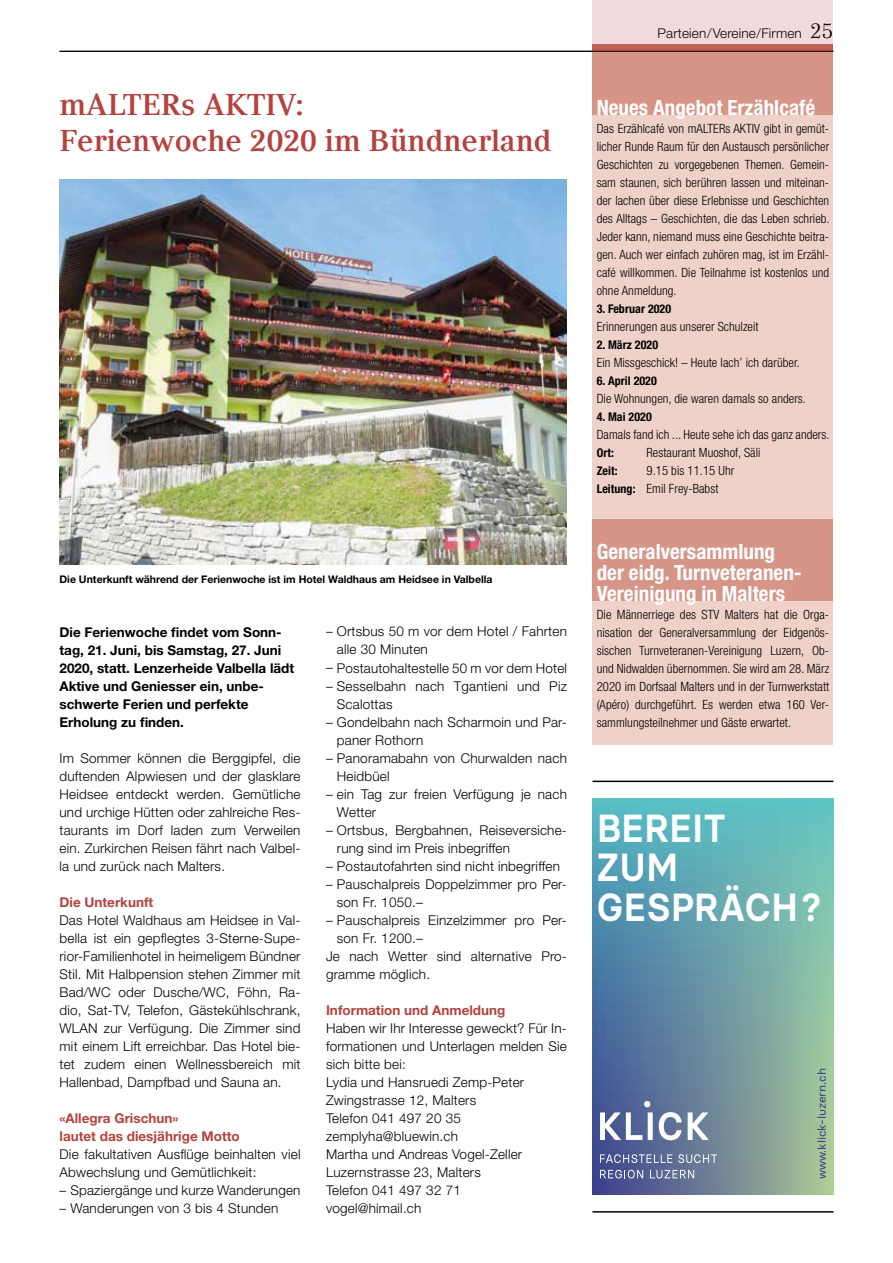
<style>
.page{position:relative;width:893px;height:1263px;background:#fff}
.page>*{position:absolute;margin:0;border:0;box-sizing:border-box;transform-origin:0 0}
.t1{font:600 39.15px/39.2px "Basier Circle";letter-spacing:.025em;color:#fff;scale:.92 1}
.t2{font:700 30px "Compatil Text LT Com";letter-spacing:.005em;color:#b4423e}
.t3{font:700 condensed 21px/21px "Helvetica Neue LT Std";color:#fff}
.t4{font:300 13.5px/18px "Helvetica Neue LT Std";letter-spacing:.015em;color:#000}
.t5{font:700 13.5px/18px "Helvetica Neue LT Std";color:#000}
.t6{font:700 13.5px/18px "Helvetica Neue LT Std";color:#b4423e}
.t7{font:300 condensed 12.75px/18px "Helvetica Neue LT Std";letter-spacing:.005em;color:#000;text-align:justify}
.t8{font:700 condensed 12px "Helvetica Neue LT Std";letter-spacing:.005em;color:#000}
.t9{font:11.25px "Basier Circle";color:#39398b;scale:1.08 1}
.t10{font:700 10.5px "Helvetica Neue LT Std";color:#000}
.s1{font-family:"Compatil Text LT Com";font-weight:400;font-size:21px}
.s2{font-weight:700;font-size:12px}
</style>
<div class="page">
<div style="left:592px;top:0;width:241px;height:51px;background:#f1dade"></div>
<div style="left:592px;top:45px;width:241px;height:6px;background:#c16156"></div>
<div style="left:592px;top:115px;width:241px;height:414px;background:#eed1c8"></div>
<div style="left:592px;top:51px;width:241px;height:64px;background:#d79588"></div>
<img style="left:60px;top:179px;width:507px;height:385px">
<div style="left:592px;top:601px;width:241px;height:144px;background:#eed1c8"></div>
<div style="left:592px;top:520px;width:241px;height:81px;background:#d79588"></div>
<svg style="left:592px;top:799px;width:241px;height:395px;background:#6b9ea7"></svg>
<svg style="left:600px;top:1101px;width:108px;height:39px"></svg>
<svg style="left:600px;top:1154px;width:72px;height:9px"></svg>
<svg style="left:678px;top:1154px;width:39px;height:9px"></svg>
<svg style="left:600px;top:1170px;width:43px;height:8px"></svg>
<svg style="left:650px;top:1170px;width:44px;height:8px"></svg>
<hr style="left:592px;top:781px;width:241px;height:1px;background:#000">
<hr style="left:592px;top:1211px;width:241px;height:1px;background:#000">
<hr style="left:60px;top:51px;width:773px;height:1px;background:#000">
<p class="t4" style="left:657px;top:24px;width:177px">Parteien/Vereine/Firmen <span class="s1">25</span></p>
<h2 class="t2" style="left:60px;top:87px;width:246px">mALTERs AKTIV:</h2>
<h3 class="t3" style="left:597px;top:96px;width:220px">Neues Angebot Erzählcafé</h3>
<h2 class="t2" style="left:60px;top:123px;width:494px">Ferienwoche 2020 im Bündnerland</h2>
<p class="t7" style="left:597px;top:119px;width:234px">Das Erzählcafé von mALTERs AKTIV gibt in gemüt&shy;licher Runde Raum für den Austausch persönlicher Geschichten zu vorgegebenen Themen. Gemein&shy;sam staunen, sich berühren lassen und miteinan&shy;der lachen über diese Erlebnisse und Geschichten des Alltags – Geschichten, die das Leben schrieb.<br>Jeder kann, niemand muss eine Geschichte beitra&shy;gen. Auch wer einfach zuhören mag, ist im Erzähl&shy;café willkommen. Die Teilnahme ist kostenlos und ohne Anmeldung.</p>
<p class="t8" style="left:597px;top:301px;width:76px">3. Februar 2020</p>
<p class="t7" style="left:597px;top:317px;width:163px">Erinnerungen aus unserer Schulzeit</p>
<p class="t8" style="left:597px;top:337px;width:63px">2. März 2020</p>
<p class="t7" style="left:597px;top:353px;width:204px">Ein Missgeschick! – Heute lach’ ich darüber.</p>
<p class="t8" style="left:597px;top:373px;width:62px">6. April 2020</p>
<p class="t7" style="left:597px;top:389px;width:211px">Die Wohnungen, die waren damals so anders.</p>
<p class="t8" style="left:597px;top:409px;width:57px">4. Mai 2020</p>
<p class="t7" style="left:597px;top:425px;width:234px">Damals fand ich ... Heute sehe ich das ganz anders.</p>
<p class="t8" style="left:597px;top:445px;width:19px">Ort:</p>
<p class="t7" style="left:646px;top:443px;width:116px">Restaurant Muoshof, Säli</p>
<p class="t8" style="left:597px;top:463px;width:22px">Zeit:</p>
<p class="t7" style="left:597px;top:461px;width:139px;text-indent:50px">9.15 bis 11.15 Uhr<br><span class="s2">Leitung:</span> Emil Frey-Babst</p>
<p class="t10" style="left:60px;top:572px;width:434px">Die Unterkunft während der Ferienwoche ist im Hotel Waldhaus am Heidsee in Valbella</p>
<p class="t5" style="left:60px;top:622px;width:236px">Die Ferienwoche findet vom Sonn&shy;tag, 21. Juni, bis Samstag, 27. Juni<br>2020, statt. Lenzerheide Valbella lädt<br>Aktive und Geniesser ein, unbe&shy;schwerte Ferien und perfekte<br>Erholung zu finden.</p>
<p class="t4" style="left:60px;top:748px;width:242px;text-align:justify">Im Sommer können die Berggipfel, die duftenden Alpwiesen und der glasklare Heidsee entdeckt werden. Gemütliche und urchige Hütten oder zahlreiche Res&shy;taurants im Dorf laden zum Verweilen ein. Zurkirchen Reisen fährt nach Valbel&shy;la und zurück nach Malters.</p>
<p class="t6" style="left:60px;top:892px;width:95px">Die Unterkunft</p>
<p class="t4" style="left:60px;top:910px;width:242px;text-align:justify">Das Hotel Waldhaus am Heidsee in Val&shy;bella ist ein gepflegtes 3-Sterne-Supe&shy;rior-Familienhotel in heimeligem Bündner Stil. Mit Halbpension stehen Zimmer mit Bad/WC oder Dusche/WC, Föhn, Ra&shy;dio, Sat-TV, Telefon, Gästekühlschrank, WLAN zur Verfügung. Die Zimmer sind mit einem Lift erreichbar. Das Hotel bie&shy;tet zudem einen Wellnessbereich mit Hallenbad, Dampfbad und Sauna an.</p>
<p class="t6" style="left:60px;top:1108px;width:182px">«Allegra Grischun»<br>lautet das diesjährige Motto</p>
<p class="t4" style="left:60px;top:1144px;width:242px">Die fakultativen Ausflüge beinhalten viel<br>Abwechslung und Gemütlichkeit:</p>
<p class="t4" style="left:60px;top:1180px;width:242px">– Spaziergänge und kurze Wanderungen</p>
<p class="t4" style="left:60px;top:1198px;width:220px">– Wanderungen von 3 bis 4 Stunden</p>
<p class="t4" style="left:337px;top:622px;width:232px;text-indent:-11px">– Ortsbus 50 m vor dem Hotel / Fahrten alle 30 Minuten</p>
<p class="t4" style="left:326px;top:658px;width:242px">– Postautohaltestelle 50 m vor dem Hotel</p>
<p class="t4" style="left:337px;top:676px;width:232px;text-indent:-11px">– Sesselbahn nach Tgantieni und Piz<br>Scalottas</p>
<p class="t4" style="left:337px;top:712px;width:232px;text-indent:-11px">– Gondelbahn nach Scharmoin und Par&shy;paner Rothorn</p>
<p class="t4" style="left:337px;top:748px;width:232px;text-indent:-11px">– Panoramabahn von Churwalden nach<br>Heidbüel</p>
<p class="t4" style="left:337px;top:784px;width:232px;text-indent:-11px">– ein Tag zur freien Verfügung je nach<br>Wetter</p>
<p class="t4" style="left:337px;top:820px;width:232px;text-indent:-11px">– Ortsbus, Bergbahnen, Reiseversiche&shy;rung sind im Preis inbegriffen</p>
<p class="t4" style="left:326px;top:856px;width:235px">– Postautofahrten sind nicht inbegriffen</p>
<p class="t4" style="left:337px;top:874px;width:232px;text-indent:-11px">– Pauschalpreis Doppelzimmer pro Per&shy;son Fr. 1050.–</p>
<p class="t4" style="left:326px;top:910px;width:242px">– Pauschalpreis Einzelzimmer pro Per-</p>
<p class="t4" style="left:337px;top:928px;width:87px">son Fr. 1200.–</p>
<p class="t4" style="left:326px;top:946px;width:242px">Je nach Wetter sind alternative Pro-</p>
<p class="t4" style="left:326px;top:964px;width:106px">gramme möglich.</p>
<p class="t6" style="left:326px;top:1000px;width:181px">Information und Anmeldung</p>
<p class="t4" style="left:326px;top:1018px;width:242px">Haben wir Ihr Interesse geweckt? Für In&shy;formationen und Unterlagen melden Sie sich bitte bei:<br>Lydia und Hansruedi Zemp-Peter<br>Zwingstrasse 12, Malters<br>Telefon 041 497 20 35 zemplyha@bluewin.ch<br>Martha und Andreas Vogel-Zeller<br>Luzernstrasse 23, Malters<br>Telefon 041 497 32 71<br>vogel@himail.ch</p>
<h3 class="t3" style="left:597px;top:540px;width:206px">Generalversammlung der eidg. Turnveteranen-<br>Vereinigung in Malters</h3>
<p class="t7" style="left:597px;top:605px;width:234px">Die Männerriege des STV Malters hat die Orga&shy;nisation der Generalversammlung der Eidgenös&shy;sischen Turnveteranen-Vereinigung Luzern, Ob&shy;und Nidwalden übernommen. Sie wird am 28. März 2020 im Dorfsaal Malters und in der Turnwerkstatt (Apéro) durchgeführt. Es werden etwa 160 Ver&shy;sammlungsteilnehmer und Gäste erwartet.</p>
<h1 class="t1" style="left:597px;top:808px;width:245px">BEREIT<br>ZUM<br>GESPRÄCH?</h1>
<p class="t9" style="left:815px;top:1179px;width:105px;rotate:-90deg">www.klick-luzern.ch</p>
</div>
